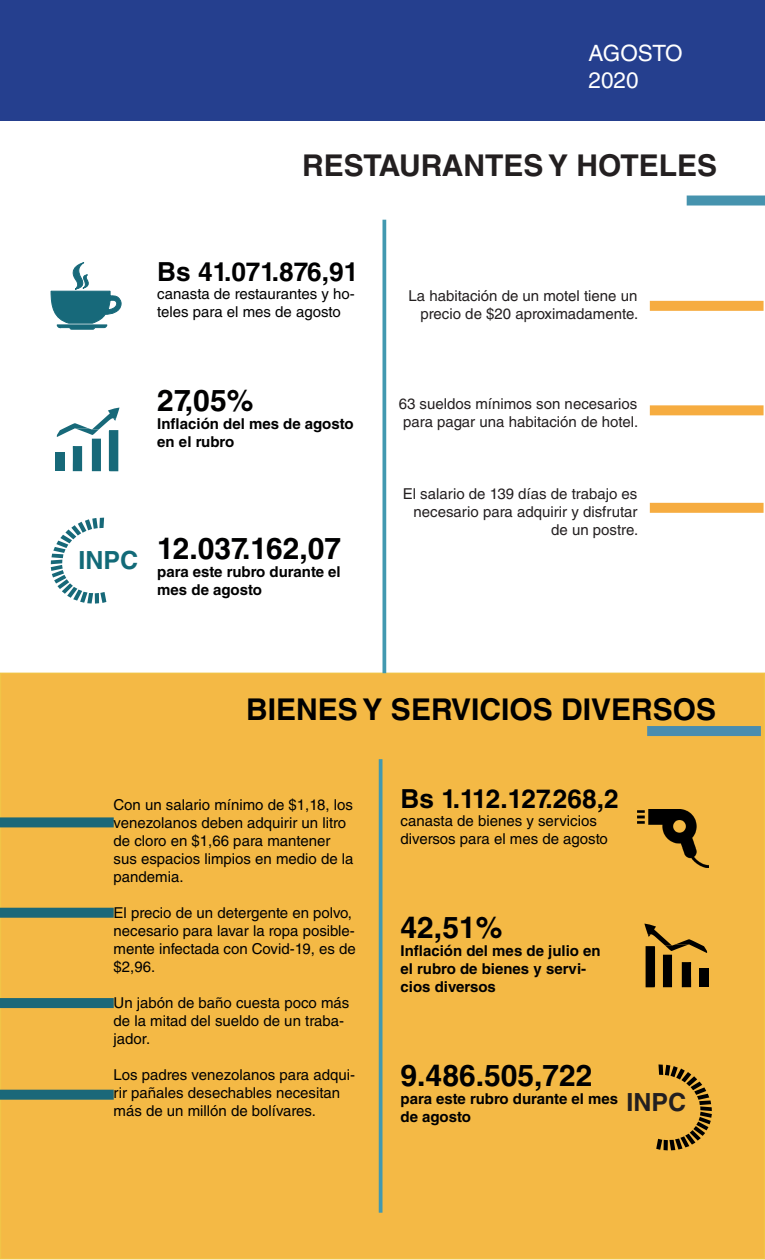
<style>
.page{position:relative;width:765px;height:1260px;background:#fff}
.page>*{position:absolute;margin:0;border:0;box-sizing:border-box;transform-origin:0 0}
.t1{font:700 30px "Helvetica LT Std";color:#000001}
.t2{font:700 30px "Helvetica LT Std";color:#231f20}
.t3{font:700 26.25px "Helvetica LT Std";color:#000001}
.t4{font:700 25px "Helvetica LT Std";color:#231f20}
.t5{font:700 25px "Helvetica LT Std";color:#126a78}
.t6{font:22.5px/27px "Helvetica LT Std";color:#fff}
.t7{font:15px/18px "Helvetica LT Std";color:#000001}
.t8{font:15px/18px "Helvetica LT Std";color:#231f20;text-align:right}
.t9{font:700 15px/18px "Helvetica LT Std";color:#000001}
</style>
<div class="page">
<div style="left:1px;top:673px;width:763px;height:586px;background:#f4b945"></div>
<div style="left:647px;top:726px;width:114px;height:10px;background:#4a8daf"></div>
<div style="left:0;top:0;width:765px;height:120px;background:#253f8e"></div>
<div style="left:687px;top:196px;width:78px;height:10px;background:#4693ae"></div>
<svg style="left:382px;top:220px;width:4px;height:453px;background:#59a5b9"></svg>
<hr style="left:379px;top:759px;width:3px;height:454px;background:#4299b0">
<svg style="left:644px;top:924px;width:63px;height:63px"></svg>
<div style="left:699px;top:968px;width:9px;height:19px;background:#000"></div>
<svg style="left:656px;top:1064px;width:56px;height:86px"></svg>
<svg style="left:57px;top:408px;width:62px;height:63px"></svg>
<div style="left:56px;top:452px;width:9px;height:19px;background:#176979"></div>
<svg style="left:51px;top:518px;width:55px;height:86px"></svg>
<svg style="left:51px;top:263px;width:70px;height:67px"></svg>
<div style="left:650px;top:301px;width:114px;height:10px;background:#f6ac40"></div>
<div style="left:650px;top:405px;width:114px;height:10px;background:#f6ac40"></div>
<div style="left:650px;top:503px;width:114px;height:10px;background:#f6ac40"></div>
<div style="left:0;top:817px;width:114px;height:10px;background:#1b6879"></div>
<div style="left:0;top:998px;width:114px;height:10px;background:#1b6879"></div>
<div style="left:0;top:1090px;width:114px;height:10px;background:#1b6879"></div>
<div style="left:0;top:908px;width:114px;height:10px;background:#1b6879"></div>
<img style="left:637px;top:810px;width:71px;height:57px">
<p class="t6" style="left:589px;top:40px;width:96px">AGOSTO<br>2020</p>
<p class="t2" style="left:302px;top:147px;width:416px">RESTAURANTES Y HOTELES</p>
<p class="t3" style="left:157px;top:256px;width:203px">Bs 41.071.876,91</p>
<p class="t7" style="left:157px;top:285px;width:199px">canasta de restaurantes y ho&shy;teles para el mes de agosto</p>
<p class="t1" style="left:157px;top:382px;width:98px">27,05%</p>
<p class="t9" style="left:157px;top:414px;width:198px">Inflación del mes de agosto en el rubro</p>
<p class="t5" style="left:79px;top:545px;width:61px">INPC</p>
<p class="t1" style="left:157px;top:530px;width:186px">12.037.162,07</p>
<p class="t9" style="left:157px;top:562px;width:185px">para este rubro durante el mes de agosto</p>
<p class="t8" style="left:409px;top:287px;width:231px">La habitación de un motel tiene un precio de $20 aproximadamente.</p>
<p class="t8" style="left:399px;top:395px;width:241px;text-align:left">63 sueldos mínimos son necesarios para pagar una habitación de hotel.</p>
<p class="t8" style="left:403px;top:485px;width:237px">El salario de 139 días de trabajo es necesario para adquirir y disfrutar de un postre.</p>
<p class="t1" style="left:246px;top:692px;width:472px">BIENES Y SERVICIOS DIVERSOS</p>
<p class="t7" style="left:114px;top:795px;width:242px">Con un salario mínimo de $1,18, los venezolanos deben adquirir un litro de cloro en $1,66 para mantener sus espacios limpios en medio de la pandemia.</p>
<p class="t7" style="left:114px;top:903px;width:244px">El precio de un detergente en polvo, necesario para lavar la ropa posible&shy;mente infectada con Covid-19, es de $2,96.</p>
<p class="t7" style="left:114px;top:993px;width:237px">Un jabón de baño cuesta poco más de la mitad del sueldo de un traba&shy;jador.</p>
<p class="t7" style="left:114px;top:1065px;width:243px">Los padres venezolanos para adqui&shy;rir pañales desechables necesitan más de un millón de bolívares.</p>
<p class="t3" style="left:401px;top:783px;width:219px">Bs 1.112.127.268,2</p>
<p class="t7" style="left:401px;top:812px;width:209px">canasta de bienes y servicios diversos para el mes de agosto</p>
<p class="t1" style="left:401px;top:909px;width:103px">42,51%</p>
<p class="t9" style="left:401px;top:941px;width:202px">Inflación del mes de julio en el rubro de bienes y servi&shy;cios diversos</p>
<p class="t1" style="left:401px;top:1057px;width:193px">9.486.505,722</p>
<p class="t9" style="left:401px;top:1089px;width:219px">para este rubro durante el mes de agosto</p>
<p class="t4" style="left:626px;top:1087px;width:61px">INPC</p>
</div>
